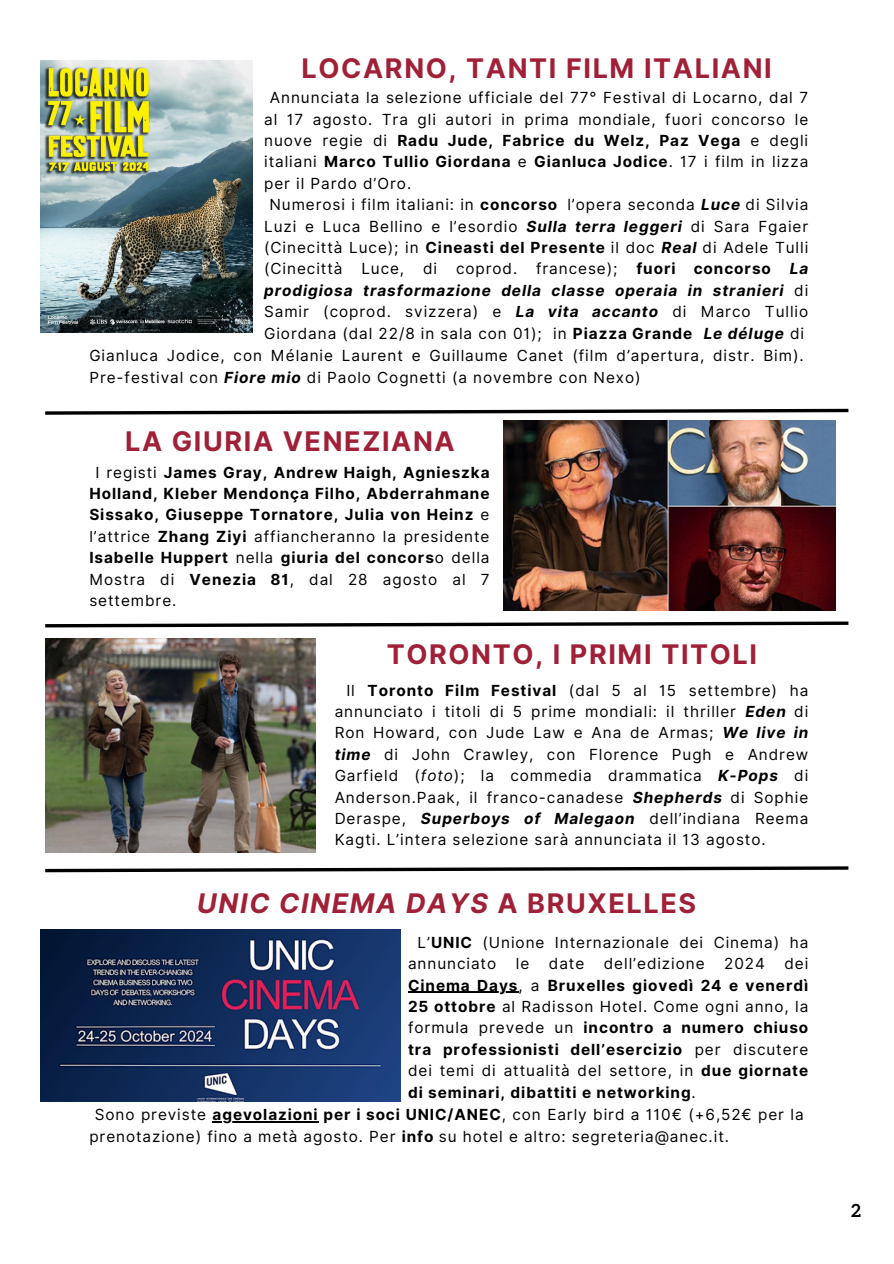
<style>
.page{position:relative;width:894px;height:1264px;background:#fff}
.page>*{position:absolute;margin:0;border:0;box-sizing:border-box;transform-origin:0 0}
.t1{font:700 27px "Inter";letter-spacing:.06em;color:#a02037}
.t2{font:italic 700 27px "Inter";letter-spacing:.06em;color:#a02037}
.t3{font:700 18px "Aleo";color:#000}
.t4{font:15.3px/21.3px "Inter";letter-spacing:.06em;color:#000;text-align:justify}
.t5{font:700 15.3px/21.3px "Inter";letter-spacing:.06em;color:#000;text-align:justify}
.s1{font-weight:700}
.s2{font-weight:700;font-style:italic}
.s3{font-weight:400}
.s4{font-style:italic}
.s5{font-style:normal}
</style>
<div class="page">
<svg style="left:45px;top:621px;width:804px;height:7px"></svg>
<img style="left:41px;top:60px;width:211px;height:273px">
<img style="left:41px;top:929px;width:359px;height:172px">
<svg style="left:45px;top:866px;width:804px;height:7px"></svg>
<img style="left:45px;top:638px;width:270px;height:214px">
<svg style="left:45px;top:408px;width:804px;height:7px"></svg>
<img style="left:503px;top:420px;width:332px;height:190px">
<hr style="left:408px;top:991px;width:110px;height:1px;background:#000">
<hr style="left:212px;top:1121px;width:106px;height:1px;background:#000">
<p class="t1" style="left:301px;top:52px;width:471px">LOCARNO, TANTI FILM ITALIANI</p>
<h1 class="t4" style="left:264px;top:87px;width:545px;text-indent:6px">Annunciata la selezione ufficiale del 77° Festival di Locarno, dal 7 al 17 agosto. Tra gli autori in prima mondiale, fuori concorso le nuove regie di <span class="s1">Radu Jude, Fabrice du Welz, Paz Vega</span> e degli italiani <span class="s1">Marco Tullio Giordana</span> e <span class="s1">Gianluca Jodice</span>. 17 i film in lizza per il Pardo d’Oro.</h1>
<p class="t4" style="left:264px;top:194px;width:545px;text-align:center">Numerosi i film italiani: in <span class="s1">concorso</span> l’opera seconda <span class="s2">Luce</span> di Silvia Luzi e Luca Bellino e l’esordio <span class="s2">Sulla terra leggeri</span> di Sara Fgaier (Cinecittà Luce); in <span class="s1">Cineasti del Presente</span> il doc <span class="s2">Real</span> di Adele Tulli (Cinecittà Luce, di coprod. francese); <span class="s1">fuori concorso</span> <span class="s2">La prodigiosa trasformazione della classe operaia in stranieri</span> di Samir (coprod. svizzera) e <span class="s2">La vita accanto</span> di Marco Tullio Giordana (dal 22/8 in sala con 01); in <span class="s1">Piazza Grande</span> <span class="s2">Le déluge</span> di</p>
<p class="t4" style="left:89px;top:345px;width:715px">Gianluca Jodice, con Mélanie Laurent e Guillaume Canet (film d’apertura, distr. Bim).<br>Pre-festival con <span class="s2">Fiore mio</span> di Paolo Cognetti (a novembre con Nexo)</p>
<h1 class="t1" style="left:125px;top:425px;width:331px">LA GIURIA VENEZIANA</h1>
<p class="t5" style="left:89px;top:461px;width:401px;text-indent:6px"><span class="s3">I registi</span> James Gray, Andrew Haigh, Agnieszka Holland, Kleber Mendonça Filho, Abderrahmane Sissako, Giuseppe Tornatore, Julia von Heinz <span class="s3">e l’attrice</span> Zhang Ziyi <span class="s3">affiancheranno la presidente </span>Isabelle Huppert <span class="s3">nella</span> giuria del concors<span class="s3">o della Mostra di</span> Venezia 81<span class="s3">, dal 28 agosto al 7 settembre.</span></p>
<h1 class="t1" style="left:386px;top:638px;width:372px">TORONTO, I PRIMI TITOLI</h1>
<p class="t4" style="left:334px;top:679px;width:475px;text-indent:12px">Il <span class="s1">Toronto Film Festival</span> (dal 5 al 15 settembre) ha annunciato i titoli di 5 prime mondiali: il thriller <span class="s2">Eden</span> di Ron Howard, con Jude Law e Ana de Armas; <span class="s2">We live in time</span> di John Crawley, con Florence Pugh e Andrew Garfield (<span class="s4">foto</span>); la commedia drammatica <span class="s2">K-Pops</span> di Anderson.Paak, il franco-canadese <span class="s2">Shepherds</span> di Sophie Deraspe, <span class="s2">Superboys of Malegaon</span> dell’indiana Reema Kagti. L’intera selezione sarà annunciata il 13 agosto.</p>
<h1 class="t2" style="left:197px;top:887px;width:500px">UNIC CINEMA DAYS <span class="s5">A BRUXELLES</span></h1>
<p class="t4" style="left:408px;top:931px;width:401px;text-indent:9px">L’<span class="s1">UNIC</span> (Unione Internazionale dei Cinema) ha annunciato</p>
<p class="t4" style="left:515px;top:953px;width:15px">le</p>
<p class="t4" style="left:548px;top:953px;width:37px">date</p>
<p class="t4" style="left:603px;top:953px;width:102px">dell’edizione</p>
<p class="t4" style="left:724px;top:953px;width:42px">2024</p>
<p class="t4" style="left:784px;top:953px;width:25px">dei</p>
<p class="t5" style="left:408px;top:974px;width:401px">Cinema Days<span class="s3">, a</span> Bruxelles giovedì 24 e venerdì 25 ottobre <span class="s3">al Radisson Hotel. Come ogni anno, la formula prevede un</span> incontro a numero chiuso tra professionisti dell’esercizio <span class="s3">per discutere dei temi di attualità del settore, in</span> due giornate di seminari, dibattiti e networking<span class="s3">.</span></p>
<p class="t4" style="left:95px;top:1104px;width:710px">Sono previste <span class="s1">agevolazioni per i soci UNIC/ANEC</span>, con Early bird a 110€ (+6,52€ per la</p>
<p class="t4" style="left:89px;top:1125px;width:641px">prenotazione) fino a metà agosto. Per <span class="s1">info</span> su hotel e altro: segreteria@anec.it.</p>
<p class="t3" style="left:851px;top:1200px;width:11px">2</p>
</div>
